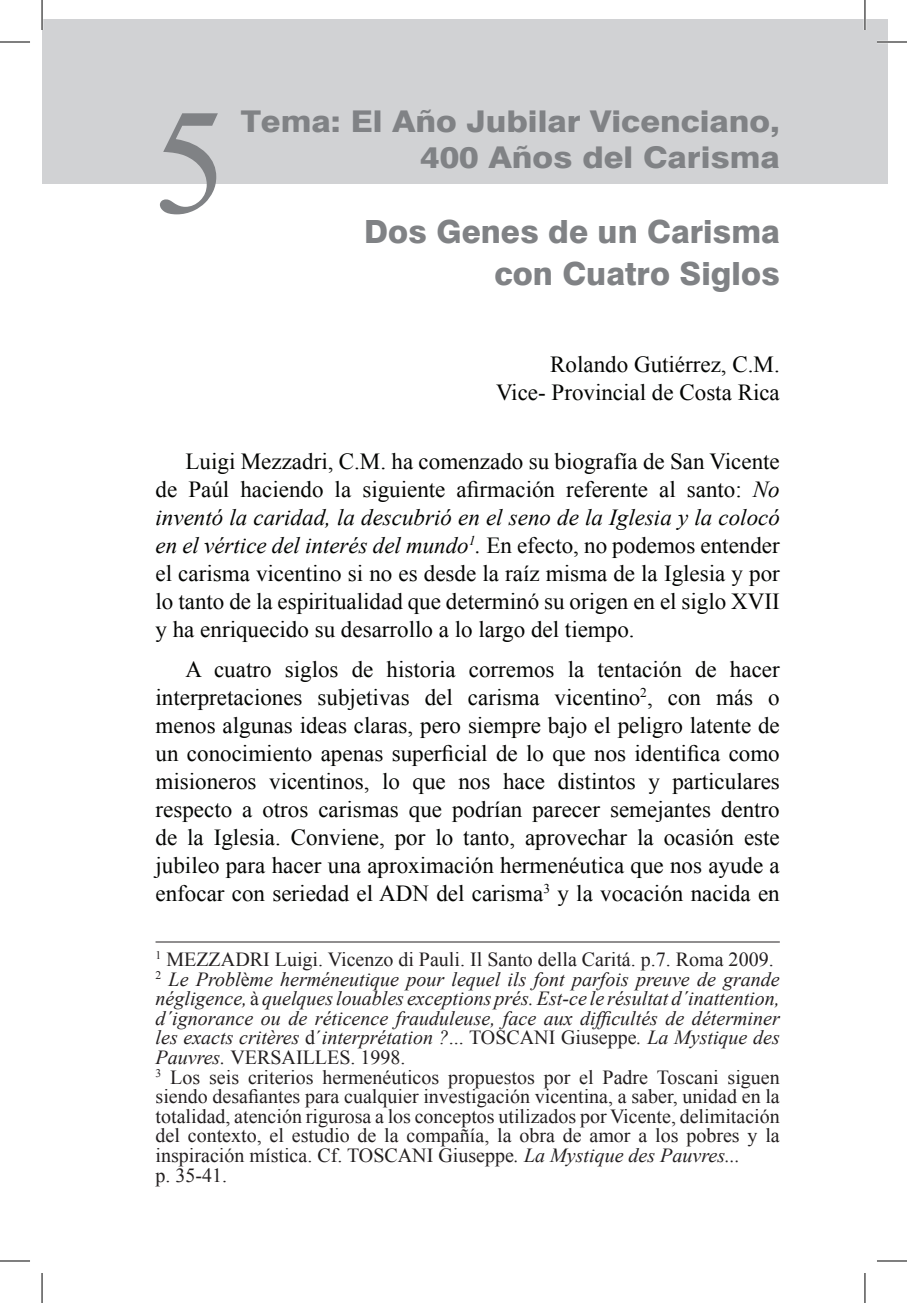
<style>
.page{position:relative;width:907px;height:1303px;background:#fff}
.page>*{position:absolute;margin:0;border:0;box-sizing:border-box;transform-origin:0 0}
.t1{font:150px "Times New Roman";color:#808285}
.t2{font:800 32px/42px "Swiss 721 BT";color:#808285;text-align:right}
.t3{font:800 30px/36px "Swiss 721 BT";color:#808285;text-align:right;scale:1.1 1}
.t4{font:23px/28px "Times New Roman";color:#040503;text-align:justify}
.t5{font:20px/19.6px "Times New Roman";color:#231f20}
.s1{font-style:italic}
</style>
<div class="page">
<div style="left:42px;top:19px;width:845px;height:165px;background:#d1d2d4"></div>
<hr style="left:155px;top:941px;width:624px;height:1px;background:#231f20">
<hr style="left:876px;top:41px;width:30px;height:2px;background:#fff">
<hr style="left:863px;top:0;width:2px;height:30px;background:#fff">
<hr style="left:0;top:42px;width:30px;height:1px;background:#000">
<hr style="left:876px;top:42px;width:30px;height:1px;background:#000">
<hr style="left:0;top:1261px;width:30px;height:1px;background:#000">
<hr style="left:876px;top:1261px;width:30px;height:1px;background:#000">
<hr style="left:42px;top:0;width:1px;height:30px;background:#000">
<hr style="left:42px;top:1273px;width:1px;height:30px;background:#000">
<hr style="left:864px;top:0;width:1px;height:30px;background:#000">
<hr style="left:864px;top:1273px;width:1px;height:30px;background:#000">
<h1 class="t1" style="left:153px;top:62px;width:76px">5</h1>
<h3 class="t3" style="left:240px;top:103px;width:491px">Tema: El Año Jubilar Vicenciano,<br>400 Años del Carisma</h3>
<h2 class="t2" style="left:364px;top:211px;width:417px">Dos Genes de un Carisma con Cuatro Siglos</h2>
<p class="t4" style="left:496px;top:350px;width:285px;text-align:right">Rolando Gutiérrez, C.M.<br>Vice- Provincial de Costa Rica</p>
<p class="t4" style="left:155px;top:447px;width:625px;text-indent:30px">Luigi Mezzadri, C.M. ha comenzado su biografía de San Vicente de Paúl haciendo la siguiente afirmación referente al santo: <span class="s1">No inventó la caridad, la descubrió en el seno de la Iglesia y la colocó en el vértice del interés del mundo</span><sup>1</sup><span class="s1">.</span> En efecto, no podemos entender el carisma vicentino si no es desde la raíz misma de la Iglesia y por lo tanto de la espiritualidad que determinó su origen en el siglo XVII y ha enriquecido su desarrollo a lo largo del tiempo.</p>
<p class="t4" style="left:155px;top:655px;width:625px;text-indent:30px">A cuatro siglos de historia corremos la tentación de hacer interpretaciones subjetivas del carisma vicentino<sup>2</sup>, con más o menos algunas ideas claras, pero siempre bajo el peligro latente de un conocimiento apenas superficial de lo que nos identifica como misioneros vicentinos, lo que nos hace distintos y particulares respecto a otros carismas que podrían parecer semejantes dentro de la Iglesia. Conviene, por lo tanto, aprovechar la ocasión este jubileo para hacer una aproximación hermenéutica que nos ayude a enfocar con seriedad el ADN del carisma<sup>3</sup> y la vocación nacida en</p>
<p class="t5" style="left:155px;top:949px;width:625px"><sup>1</sup> MEZZADRI Luigi. Vicenzo di Pauli. Il Santo della Caritá. p.7. Roma 2009.<br><sup>2</sup> <span class="s1">Le Probl</span>è<span class="s1">me herméneutique pour lequel ils font parfois preuve de grande négligence,</span> à <span class="s1">quelques louables exceptions prés. Est-ce le résultat d´inattention, d´ignorance ou de réticence frauduleuse, face aux difficultés de déterminer les exacts critères</span> d´<span class="s1">interprétation ?</span>... TOSCANI Giuseppe<span class="s1">. La Mystique des Pauvres.</span> VERSAILLES. 1998.<br><sup>3</sup> Los seis criterios hermenéuticos propuestos por el Padre Toscani siguen siendo desafiantes para cualquier investigación vicentina, a saber, unidad en la totalidad, atención rigurosa a los conceptos utilizados por Vicente, delimitación del contexto, el estudio de la compañía, la obra de amor a los pobres y la inspiración mística. Cf. TOSCANI Giuseppe<span class="s1">. La Mystique des Pauvres...<br></span>p. 35-41.</p>
</div>
